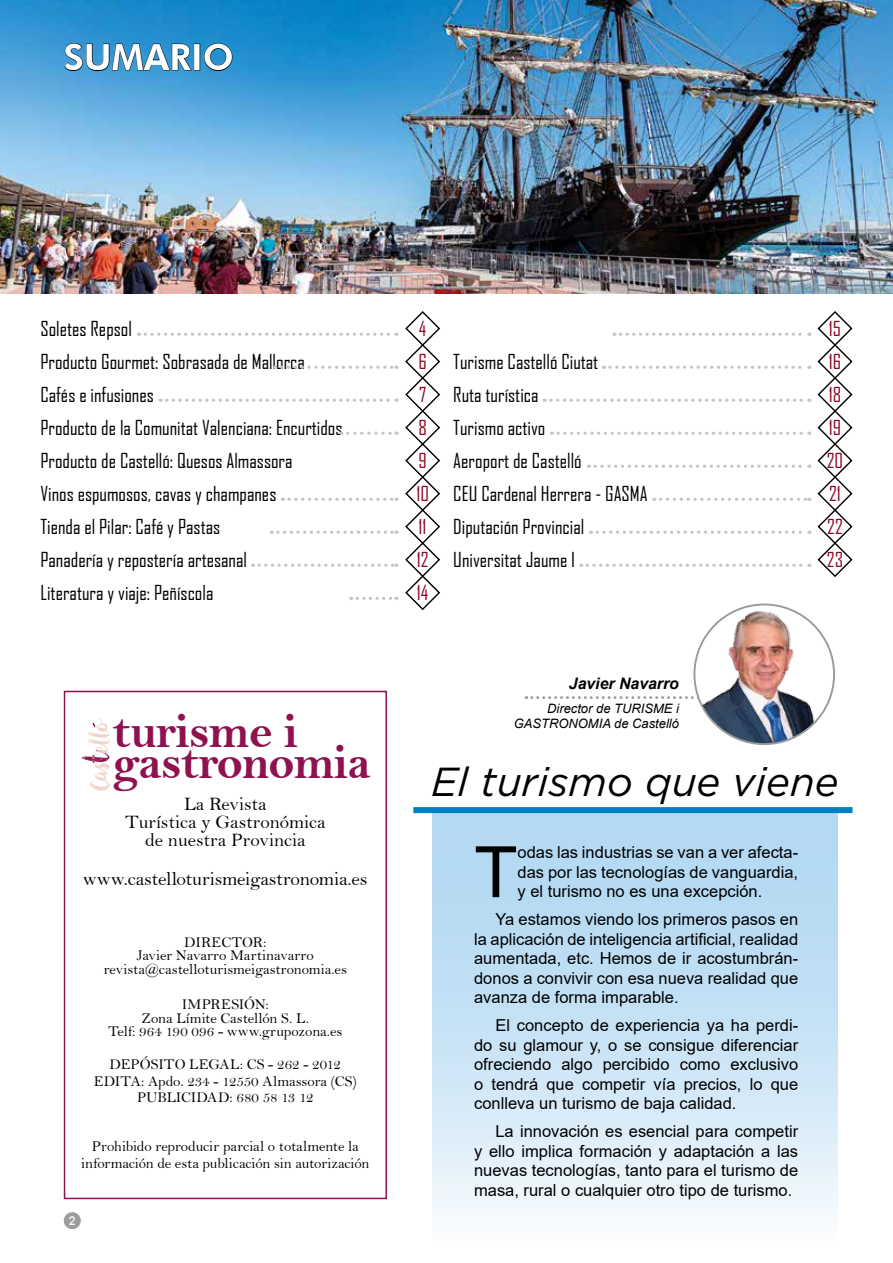
<style>
.page{position:relative;width:893px;height:1263px;background:#fff}
.page>*{position:absolute;margin:0;border:0;box-sizing:border-box;transform-origin:0 0}
.t1{font:70.95px "Arial";color:#000}
.t2{font:49.5px "Bell MT Bold";letter-spacing:-.02em;color:#8e124e}
.t3{font:italic 40.5px "Gotham";color:#000}
.t4{font:800 36px "Futura BT";color:#fff}
.t5{font:25.05px "Angeline Vintage";color:#efd1c5}
.t6{font:19.8px/33px "Agency FB";color:#000}
.t7{font:19.8px/33px "Agency FB";color:#8a0a26;text-align:justify}
.t8{font:19.5px "Bell";letter-spacing:-.01em;color:#000}
.t9{font:19.05px/18px "Bell";color:#000;text-align:center}
.t10{font:16.5px/19.5px "Arial";color:#000;text-align:justify}
.t11{font:italic 700 15.9px "Arial";color:#000}
.t12{font:15px/13.5px "Bell";letter-spacing:-.005em;color:#000;text-align:center}
.t13{font:italic 12.9px/15px "Arial";color:#000;text-align:right}
.t14{font:500 12px "Avant Garde IT Cby BT";color:#fff}
.s1{font-size:35.7px;color:#8e124e}
</style>
<div class="page">
<div style="left:433px;top:810px;width:405px;height:434px;background:linear-gradient(to bottom,#a8d3f0,#f1f8fc)"></div>
<div style="left:64px;top:691px;width:323px;height:508px;border:2px solid #8d134e"></div>
<div style="left:818px;top:476px;width:34px;height:35px;border:1px solid #000;border-radius:50%"></div>
<div style="left:818px;top:509px;width:34px;height:35px;border:1px solid #000;border-radius:50%"></div>
<div style="left:818px;top:542px;width:34px;height:35px;border:1px solid #000;border-radius:50%"></div>
<img style="left:0;top:0;width:893px;height:293px">
<div style="left:405px;top:344px;width:35px;height:35px;border:1px solid #000;border-radius:50%"></div>
<div style="left:405px;top:377px;width:35px;height:35px;border:1px solid #000;border-radius:50%"></div>
<div style="left:405px;top:410px;width:35px;height:35px;border:1px solid #000;border-radius:50%"></div>
<div style="left:405px;top:443px;width:35px;height:35px;border:1px solid #000;border-radius:50%"></div>
<div style="left:405px;top:476px;width:35px;height:35px;border:1px solid #000;border-radius:50%"></div>
<div style="left:405px;top:509px;width:35px;height:35px;border:1px solid #000;border-radius:50%"></div>
<div style="left:405px;top:542px;width:35px;height:35px;border:1px solid #000;border-radius:50%"></div>
<div style="left:405px;top:575px;width:35px;height:35px;border:1px solid #000;border-radius:50%"></div>
<div style="left:405px;top:311px;width:35px;height:35px;border:1px solid #000;border-radius:50%"></div>
<div style="left:818px;top:344px;width:34px;height:35px;border:1px solid #000;border-radius:50%"></div>
<div style="left:818px;top:377px;width:34px;height:35px;border:1px solid #000;border-radius:50%"></div>
<div style="left:818px;top:410px;width:34px;height:35px;border:1px solid #000;border-radius:50%"></div>
<div style="left:818px;top:443px;width:34px;height:35px;border:1px solid #000;border-radius:50%"></div>
<div style="left:818px;top:311px;width:34px;height:35px;border:1px solid #000;border-radius:50%"></div>
<svg style="left:64px;top:41px;width:128px;height:30px;background:#2b7bad"></svg>
<div style="left:194px;top:44px;width:6px;height:26px;border:1px solid #000"></div>
<svg style="left:204px;top:43px;width:29px;height:28px"></svg>
<svg style="left:526px;top:696px;width:168px;height:3px"></svg>
<svg style="left:614px;top:333px;width:196px;height:3px"></svg>
<svg style="left:551px;top:399px;width:259px;height:3px"></svg>
<svg style="left:558px;top:432px;width:252px;height:3px"></svg>
<svg style="left:595px;top:465px;width:215px;height:3px"></svg>
<svg style="left:591px;top:531px;width:219px;height:3px"></svg>
<svg style="left:581px;top:564px;width:229px;height:3px"></svg>
<svg style="left:661px;top:498px;width:149px;height:3px"></svg>
<svg style="left:610px;top:366px;width:200px;height:3px"></svg>
<svg style="left:139px;top:333px;width:258px;height:3px"></svg>
<svg style="left:275px;top:366px;width:122px;height:3px"></svg>
<svg style="left:167px;top:399px;width:230px;height:3px"></svg>
<svg style="left:348px;top:432px;width:49px;height:3px"></svg>
<svg style="left:278px;top:531px;width:119px;height:3px"></svg>
<svg style="left:253px;top:564px;width:144px;height:3px"></svg>
<svg style="left:289px;top:498px;width:108px;height:3px"></svg>
<svg style="left:351px;top:597px;width:46px;height:3px"></svg>
<img style="left:696px;top:609px;width:138px;height:135px">
<div style="left:413px;top:807px;width:439px;height:6px;background:#007fc3"></div>
<div style="left:64px;top:1212px;width:17px;height:17px;background:#9d9d9c;border-radius:50%"></div>
<h3 class="t4" style="left:64px;top:35px;width:171px">SUMARIO</h3>
<p class="t6" style="left:40px;top:312px;width:304px">Soletes Repsol<br>Producto Gourmet: Sobrasada de Mallorca<br>Cafés e infusiones<br>Producto de la Comunitat Valenciana: Encurtidos<br>Producto de Castelló: Quesos Almassora<br>Vinos espumosos, cavas y champanes<br>Tienda el Pilar: Café y Pastas<br>Panadería y repostería artesanal<br>Literatura y viaje: Peñíscola</p>
<h2 class="t2" style="left:112px;top:702px;width:188px">turisme i</h2>
<h2 class="t2" style="left:112px;top:733px;width:260px">gastronomia</h2>
<h3 class="t5" style="left:85px;top:791px;width:75px;rotate:-90deg">Cas<span class="s1">t</span>ello</h3>
<p class="t9" style="left:125px;top:795px;width:202px">La Revista<br>Turística y Gastronómica de nuestra Provincia</p>
<p class="t8" style="left:83px;top:867px;width:286px">www.castelloturismeigastronomia.es</p>
<p class="t12" style="left:104px;top:935px;width:245px">DIRECTOR:<br>Javier Navarro Martinavarro revista@castelloturismeigastronomia.es</p>
<p class="t12" style="left:108px;top:997px;width:236px">IMPRESIÓN:<br>Zona Límite Castellón S. L.<br>Telf: 964 190 096 - www.grupozona.es</p>
<p class="t12" style="left:94px;top:1056px;width:264px;line-height:16.5px">DEPÓSITO LEGAL: CS - 262 - 2012<br>EDITA: Apdo. 234 - 12550 Almassora (CS)<br>PUBLICIDAD: 680 58 13 12</p>
<p class="t12" style="left:81px;top:1138px;width:290px;line-height:16.5px">Prohibido reproducir parcial o totalmente la información de esta publicación sin autorización</p>
<p class="t14" style="left:69px;top:1213px;width:8px">2</p>
<p class="t7" style="left:416px;top:312px;width:14px;text-align:left">4<br>6<br>7<br>8<br>9<br>10<br>11<br>12<br>14</p>
<p class="t6" style="left:453px;top:345px;width:196px">Turisme Castelló Ciutat<br>Ruta turística<br>Turismo activo<br>Aeroport de Castelló<br>CEU Cardenal Herrera - GASMA<br>Diputación Provincial<br>Universitat Jaume I</p>
<p class="t11" style="left:569px;top:672px;width:112px">Javier Navarro</p>
<p class="t13" style="left:514px;top:701px;width:167px">Director de TURISME i<br>GASTRONOMIA de Castelló</p>
<p class="t7" style="left:827px;top:312px;width:18px">15<br>16<br>18<br>19<br>20<br>21<br>22<br>23</p>
<h3 class="t3" style="left:431px;top:759px;width:409px">El turismo que viene</h3>
<h1 class="t1" style="left:474px;top:823px;width:45px">T</h1>
<p class="t10" style="left:517px;top:842px;width:282px">odas las industrias se van a ver afecta&shy;das por las tecnologías de vanguardia, y el turismo no es una excepción.</p>
<p class="t10" style="left:474px;top:909px;width:326px;text-indent:21px">Ya estamos viendo los primeros pasos en la aplicación de inteligencia artificial, realidad aumentada, etc. Hemos de ir acostumbrán&shy;donos a convivir con esa nueva realidad que avanza de forma imparable.</p>
<p class="t10" style="left:474px;top:1015px;width:326px;text-indent:21px">El concepto de experiencia ya ha perdi&shy;do su glamour y, o se consigue diferenciar ofreciendo algo percibido como exclusivo o tendrá que competir vía precios, lo que conlleva un turismo de baja calidad.</p>
<p class="t10" style="left:474px;top:1121px;width:326px;text-indent:21px">La innovación es esencial para competir y ello implica formación y adaptación a las nuevas tecnologías, tanto para el turismo de masa, rural o cualquier otro tipo de turismo.</p>
</div>
